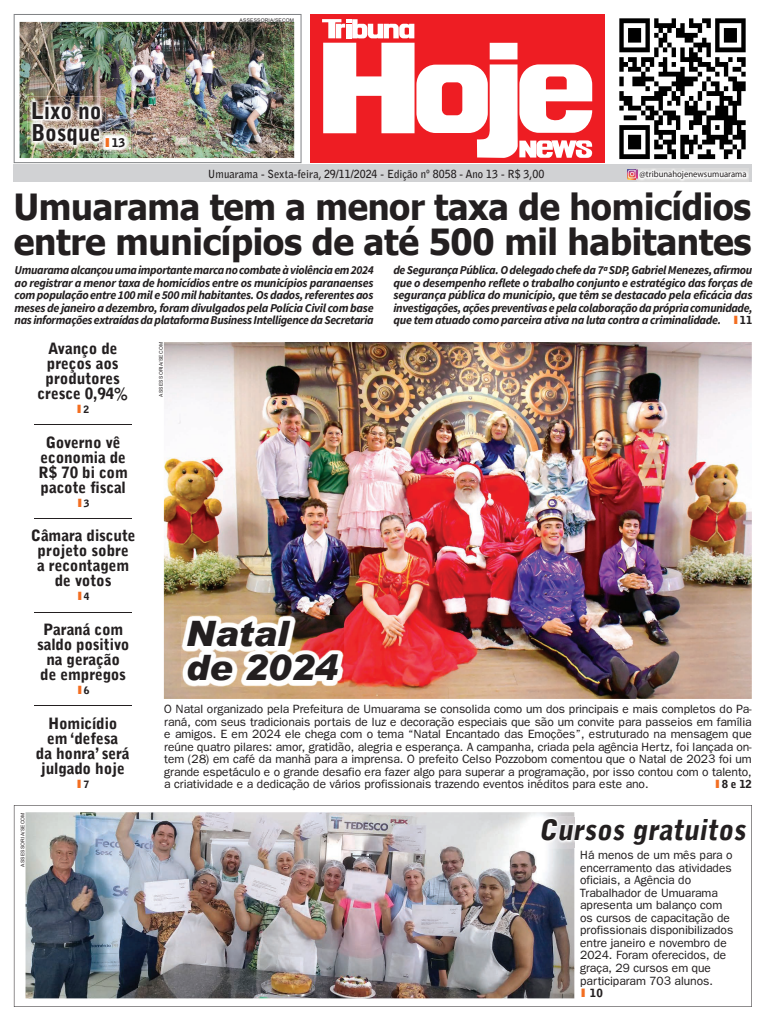
<style>
.page{position:relative;width:766px;height:1021px;background:#fff}
.page>*{position:absolute;margin:0;border:0;box-sizing:border-box;transform-origin:0 0}
.t1{font:700 36px/35px "Tahoma";letter-spacing:-.01em;color:#231f20;scale:.95 1}
.t2{font:italic 900 35px/34px "Arial";color:#231f20}
.t3{font:italic 900 28px "Bell Gothic Std";color:#231f20}
.t4{font:900 23px/22px "Bell Gothic Std";color:#231f20;scale:.92 1}
.t5{font:900 15.5px/15px "Bell Gothic Std";letter-spacing:-.01em;color:#231f20;text-align:center}
.t6{font:12px/12.5px "Franklin Gothic";color:#231f20;text-align:justify}
.t7{font:italic 700 12px/12.5px "Source Sans Pro";letter-spacing:-.03em;color:#231f20;text-align:justify}
.t8{font:900 11.9px "Bell Gothic Std";color:#231f20;scale:1.05 1}
.t9{font:900 11.2px "Bell Gothic Std";color:#f36e21;scale:1.96 1}
.t10{font:900 11.2px "Bell Gothic Std";color:#231f20;scale:1.05 1}
.t11{font:700 11.1px "Bell Gothic Std";color:#231f20;scale:.96 1}
.t12{font:900 11px "Bell Gothic Std";color:#231f20;scale:1.05 1}
.t13{font:9px "Myriad Pro";color:#231f20;scale:.96 1}
.t14{font:5px "Arial";letter-spacing:.035em;color:#231f20}
.s1{font-size:12.1px;color:#f36e21}
.s2{font-size:11.2px;color:#f36e21}
.s3{font-size:10px;color:#231f20}
.s4{font-size:11.5px;color:#f36e21}
</style>
<div class="page">
<img style="left:164px;top:342px;width:587px;height:357px">
<div style="left:311px;top:14px;width:293px;height:149px;background:#ee1d23"></div>
<svg style="left:322px;top:19px;width:270px;height:139px"></svg>
<svg style="left:619px;top:18px;width:126px;height:141px"></svg>
<img style="left:14px;top:14px;width:287px;height:149px">
<img style="left:27px;top:97px;width:79px;height:53px">
<img style="left:99px;top:131px;width:32px;height:22px">
<img style="left:99px;top:131px;width:7px;height:19px">
<img style="left:103px;top:135px;width:24px;height:15px">
<div style="left:13px;top:165px;width:738px;height:17px;background:#d1d2d4"></div>
<img style="left:637px;top:168px;width:111px;height:13px">
<svg style="left:627px;top:169px;width:10px;height:10px"></svg>
<img style="left:181px;top:615px;width:162px;height:71px">
<svg style="left:14px;top:805px;width:737px;height:201px"></svg>
<img style="left:34px;top:518px;width:98px;height:1px">
<hr style="left:35px;top:517px;width:97px;height:1px;background:#231f20">
<img style="left:34px;top:612px;width:98px;height:1px">
<hr style="left:35px;top:611px;width:97px;height:1px;background:#231f20">
<hr style="left:35px;top:705px;width:97px;height:1px;background:#231f20">
<hr style="left:35px;top:424px;width:97px;height:1px;background:#231f20">
<img style="left:26px;top:812px;width:548px;height:186px">
<img style="left:538px;top:816px;width:210px;height:32px">
<img style="left:539px;top:817px;width:209px;height:30px">
<h3 class="t4" style="left:31px;top:100px;width:78px">Lixo no<br>Bosque</h3>
<p class="t8" style="left:104px;top:136px;width:22px"><span class="s1">l</span>13</p>
<p class="t14" style="left:239px;top:16px;width:56px">ASSESSORIA/SECOM</p>
<p class="t11" style="left:208px;top:167px;width:352px">Umuarama - Sexta-feira, 29/11/2024 - Edição nº 8058 - Ano 13 - R$ 3,00</p>
<p class="t13" style="left:639px;top:169px;width:113px">@tribunahojenewsumuarama</p>
<h1 class="t1" style="left:14px;top:191px;width:777px">Umuarama tem a menor taxa de homicídios entre municípios de até 500 mil habitantes</h1>
<p class="t7" style="left:15px;top:264px;width:360px">Umuarama alcançou uma importante marca no combate à violência em 2024 ao registrar a menor taxa de homicídios entre os municípios paranaenses com população entre 100 mil e 500 mil habitantes. Os dados, referentes aos meses de janeiro a dezembro, foram divulgados pela Polícia Civil com base nas informações extraídas da plataforma Business Intelligence da Secretaria</p>
<p class="t7" style="left:393px;top:264px;width:361px">de Segurança Pública. O delegado chefe da 7ª SDP, Gabriel Menezes, afirmou que o desempenho reflete o trabalho conjunto e estratégico das forças de segurança pública do município, que têm se destacado pela eficácia das investigações, ações preventivas e pela colaboração da própria comunidade, que tem atuado como parceira ativa na luta contra a criminalidade.</p>
<p class="t12" style="left:732px;top:314px;width:20px"><span class="s2">l</span>11</p>
<p class="t5" style="left:38px;top:341px;width:92px">Avanço de preços aos produtores cresce 0,94%</p>
<p class="t9" style="left:76px;top:402px;width:8px">l<span class="s3">2</span></p>
<p class="t5" style="left:38px;top:434px;width:91px">Governo vê economia de<br>R$ 70 bi com pacote fiscal</p>
<p class="t9" style="left:77px;top:496px;width:8px">l<span class="s3">3</span></p>
<p class="t5" style="left:31px;top:528px;width:106px">Câmara discute projeto sobre<br>a recontagem de votos</p>
<p class="t9" style="left:77px;top:590px;width:8px">l<span class="s3">4</span></p>
<p class="t5" style="left:37px;top:622px;width:94px">Paraná com saldo positivo na geração de empregos</p>
<p class="t9" style="left:77px;top:683px;width:8px">l<span class="s3">6</span></p>
<p class="t5" style="left:36px;top:716px;width:95px">Homicídio em ‘defesa<br>da honra’ será julgado hoje</p>
<p class="t9" style="left:76px;top:777px;width:8px">l<span class="s3">7</span></p>
<p class="t14" style="left:19px;top:866px;width:56px;rotate:-90deg">ASSESSORIA/SECOM</p>
<p class="t14" style="left:158px;top:396px;width:56px;rotate:-90deg">ASSESSORIA/SECOM</p>
<h2 class="t2" style="left:186px;top:616px;width:153px">Natal de 2024</h2>
<p class="t6" style="left:164px;top:702px;width:589px">O Natal organizado pela Prefeitura de Umuarama se consolida como um dos principais e mais completos do Pa&shy;raná, com seus tradicionais portais de luz e decoração especiais que são um convite para passeios em família e amigos. E em 2024 ele chega com o tema “Natal Encantado das Emoções”, estruturado na mensagem que reúne quatro pilares: amor, gratidão, alegria e esperança. A campanha, criada pela agência Hertz, foi lançada on&shy;tem (28) em café da manhã para a imprensa. O prefeito Celso Pozzobom comentou que o Natal de 2023 foi um grande espetáculo e o grande desafio era fazer algo para superar a programação, por isso contou com o talento, a criatividade e a dedicação de vários profissionais trazendo eventos inéditos para este ano.</p>
<p class="t12" style="left:714px;top:777px;width:37px"><span class="s2">l</span>8 e 12</p>
<h3 class="t3" style="left:538px;top:814px;width:214px">Cursos gratuitos</h3>
<p class="t6" style="left:580px;top:848px;width:155px;text-align:left">Há menos de um mês para o encerramento das atividades oficiais, a Agência do<br>Trabalhador de Umuarama apresenta um balanço com os cursos de capacitação de profissionais disponibilizados entre janeiro e novembro de<br>2024. Foram oferecidos, de graça, 29 cursos em que participaram 703 alunos.</p>
<p class="t10" style="left:580px;top:986px;width:23px"><span class="s4">l</span>10</p>
</div>
